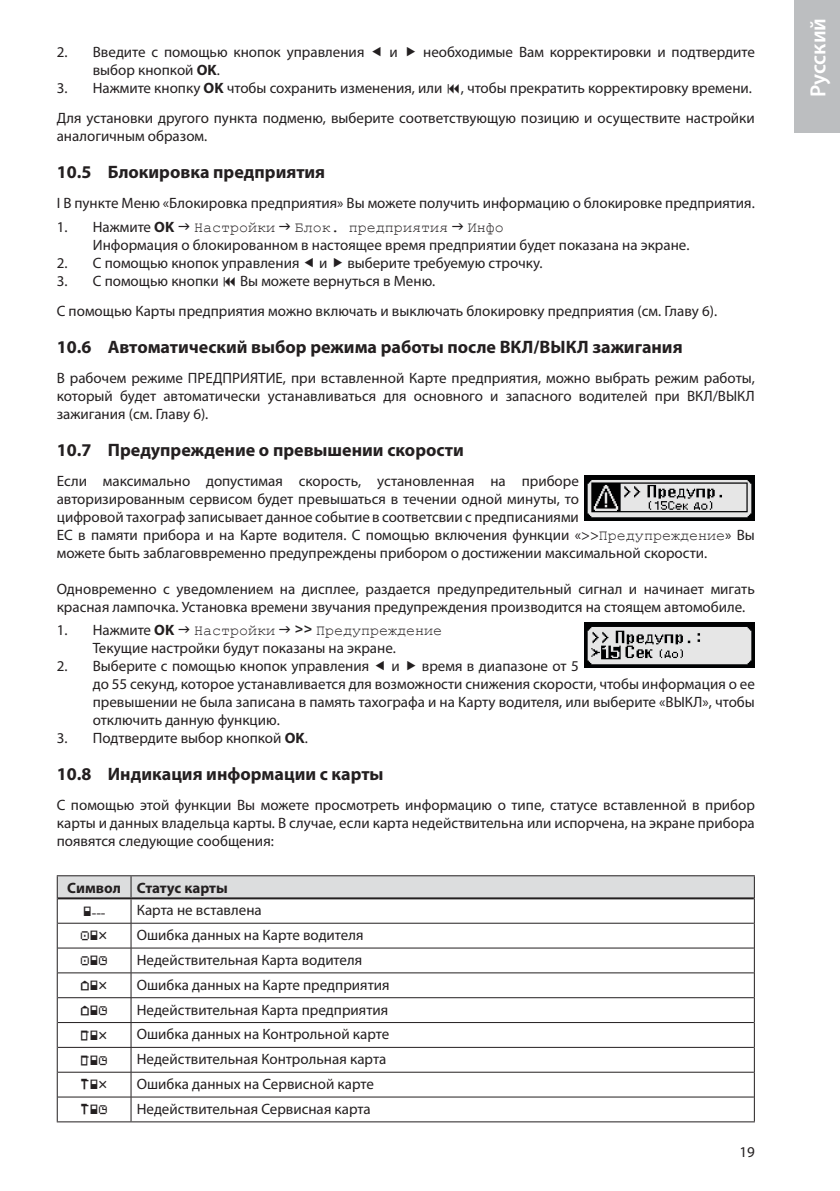
<style>
.page{position:relative;width:840px;height:1191px;background:#fff}
.page>*{position:absolute;margin:0;border:0;box-sizing:border-box;transform-origin:0 0}
.t1{font:600 22px "Myriad Pro";color:#fff}
.t2{font:700 18px "Myriad Pro";color:#231f20}
.t3{font:15px/18px "Myriad Pro";color:#231f20}
.t4{font:15px "Courier New";color:#231f20}
.t5{font:700 15px "Myriad Pro";color:#231f20}
.s1{font-weight:700}
.s2{font-family:"Courier New"}
</style>
<div class="page">
<div style="left:794px;top:0;width:45px;height:132px;background:#bcbec0"></div>
<img style="left:584px;top:475px;width:170px;height:45px">
<img style="left:584px;top:622px;width:170px;height:45px">
<hr style="left:57px;top:1121px;width:74px;height:1px;background:#231f20">
<hr style="left:131px;top:1121px;width:623px;height:1px;background:#231f20">
<svg style="left:57px;top:875px;width:697px;height:246px"></svg>
<p class="t3" style="left:57px;top:43px;width:309px">2. Введите с помощью кнопок управления</p>
<p class="t3" style="left:389px;top:43px;width:10px">и</p>
<p class="t3" style="left:423px;top:43px;width:333px">необходимые Вам корректировки и подтвердите</p>
<p class="t3" style="left:93px;top:61px;width:128px">выбор кнопкой <span class="s1">OK</span>.</p>
<p class="t3" style="left:57px;top:73px;width:699px;line-height:30px">3. Нажмите кнопку <span class="s1">OK</span> чтобы сохранить изменения, или , чтобы прекратить корректировку времени.<br>Для установки другого пункта подменю, выберите соответствующую позицию и осуществите настройки</p>
<p class="t3" style="left:57px;top:127px;width:152px">аналогичным образом.</p>
<p class="t2" style="left:57px;top:160px;width:270px">10.5 Блокировка предприятия</p>
<p class="t3" style="left:57px;top:194px;width:699px">I В пункте Меню «Блокировка предприятия» Вы можете получить информацию о блокировке предприятия.</p>
<p class="t3" style="left:57px;top:217px;width:119px">1. Нажмите <span class="s1">OK</span></p>
<p class="t4" style="left:194px;top:218px;width:82px">Настройки</p>
<p class="t4" style="left:295px;top:218px;width:154px">Блок. предприятия</p>
<p class="t4" style="left:467px;top:218px;width:37px">Инфо</p>
<p class="t3" style="left:93px;top:235px;width:598px">Информация о блокированном в настоящее время предприятии будет показана на экране.</p>
<p class="t3" style="left:57px;top:253px;width:244px">2. С помощью кнопок управления</p>
<p class="t3" style="left:319px;top:253px;width:10px">и</p>
<p class="t3" style="left:347px;top:253px;width:197px">выберите требуемую строчку.</p>
<p class="t3" style="left:57px;top:271px;width:163px">3. С помощью кнопки</p>
<p class="t3" style="left:57px;top:265px;width:661px;line-height:30px;text-indent:183px">Вы можете вернуться в Меню.<br>С помощью Карты предприятия можно включать и выключать блокировку предприятия (см. Главу 6).</p>
<p class="t2" style="left:57px;top:335px;width:627px">10.6 Автоматический выбор режима работы после ВКЛ/ВЫКЛ зажигания</p>
<p class="t3" style="left:57px;top:368px;width:699px;text-align:justify">В рабочем режиме ПРЕДПРИЯТИЕ, при вставленной Карте предприятия, можно выбрать режим работы, который будет автоматически устанавливаться для основного и запасного водителей при ВКЛ/ВЫКЛ зажигания (см. Главу 6).</p>
<p class="t2" style="left:57px;top:438px;width:408px">10.7 Предупреждение о превышении скорости</p>
<p class="t3" style="left:57px;top:471px;width:699px">Если максимально допустимая скорость, установленная на приборе<br>авторизированным сервисом будет превышаться в течении одной минуты, то<br>цифровой тахограф записывает данное событие в соответсвии с предписаниями<br>ЕС в памяти прибора и на Карте водителя. С помощью включения функции «&gt;&gt;<span class="s2">Предупреждение</span>» Вы можете быть заблаговвременно предупреждены прибором о достижении максимальной скорости.</p>
<p class="t3" style="left:57px;top:579px;width:699px">Одновременно с уведомлением на дисплее, раздается предупредительный сигнал и начинает мигать красная лампочка. Установка времени звучания предупреждения производится на стоящем автомобиле.</p>
<p class="t3" style="left:57px;top:621px;width:119px">1. Нажмите <span class="s1">OK</span></p>
<p class="t4" style="left:194px;top:621px;width:82px">Настройки</p>
<p class="t4" style="left:316px;top:621px;width:128px">Предупреждение</p>
<p class="t3" style="left:93px;top:639px;width:304px">Текущие настройки будут показаны на экране.</p>
<p class="t3" style="left:57px;top:657px;width:314px">2. Выберите с помощью кнопок управления</p>
<p class="t3" style="left:391px;top:657px;width:10px">и</p>
<p class="t3" style="left:93px;top:657px;width:663px;text-indent:329px">время в диапазоне от 5<br>до 55 секунд, которое устанавливается для возможности снижения скорости, чтобы информация о ее превышении не была записана в память тахографа и на Карту водителя, или выберите «ВЫКЛ», чтобы отключить данную функцию.</p>
<p class="t3" style="left:57px;top:729px;width:252px">3. Подтвердите выбор кнопкой <span class="s1">OK</span>.</p>
<p class="t2" style="left:57px;top:762px;width:328px">10.8 Индикация информации с карты</p>
<p class="t3" style="left:57px;top:796px;width:699px;text-align:justify">С помощью этой функции Вы можете просмотреть информацию о типе, статусе вставленной в прибор карты и данных владельца карты. В случае, если карта недействительна или испорчена, на экране прибора появятся следующие сообщения:</p>
<p class="t5" style="left:67px;top:878px;width:162px">Символ Статус карты</p>
<p class="t3" style="left:92px;top:903px;width:15px">---</p>
<p class="t3" style="left:137px;top:897px;width:254px;line-height:24.8px">Карта не вставлена<br>Ошибка данных на Карте водителя Недействительная Карта водителя Ошибка данных на Карте предприятия Недействительная Карта предприятия Ошибка данных на Контрольной карте Недействительная Контрольная карта Ошибка данных на Сервисной карте Недействительная Сервисная карта</p>
<p class="t3" style="left:739px;top:1142px;width:17px">19</p>
<h1 class="t1" style="left:803px;top:97px;width:81px;rotate:-90deg">Pусский</h1>
</div>
